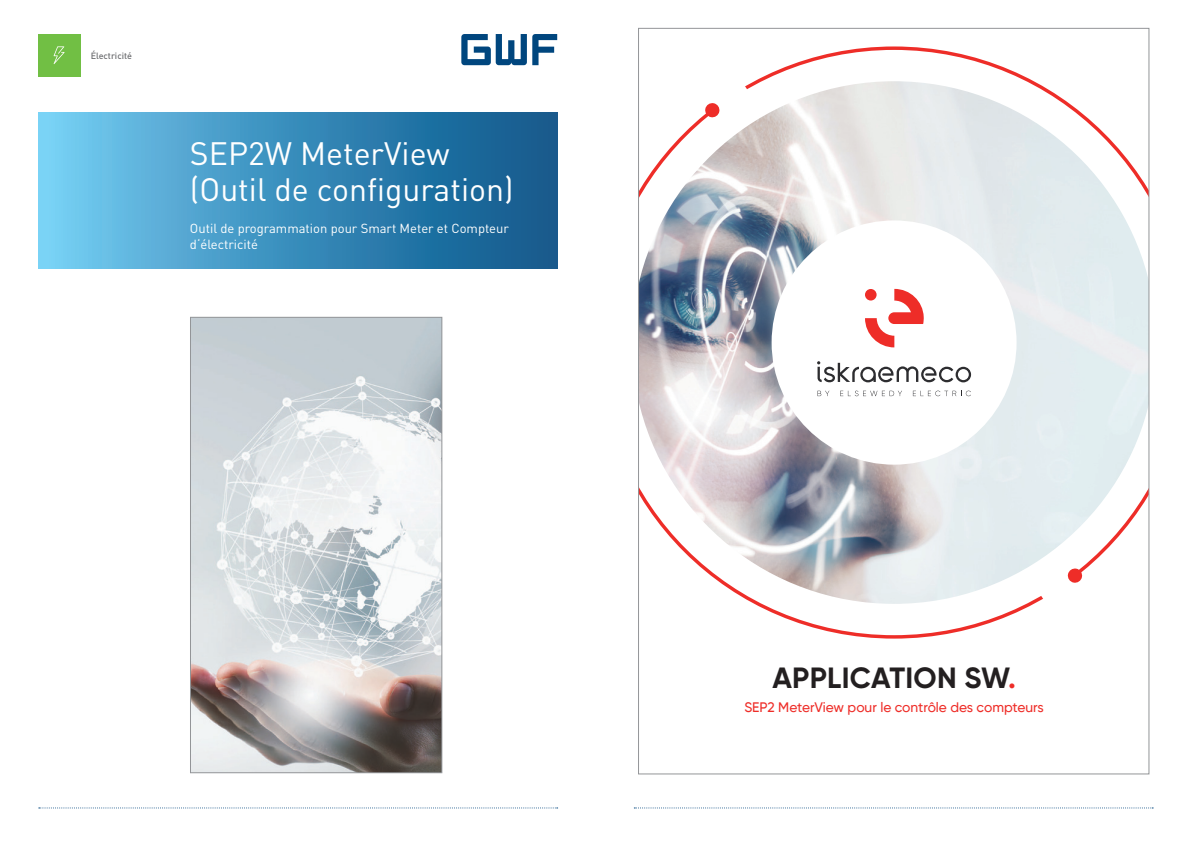
<style>
.page{position:relative;width:1191px;height:842px;background:#fff}
.page>*{position:absolute;margin:0;border:0;box-sizing:border-box;transform-origin:0 0}
.t1{font:32px/36px "DIN Pro";color:#fff}
.t2{font:700 29.2px "Gilroy";letter-spacing:.01em;color:#231f20}
.t3{font:500 13.8px "Gilroy";color:#ee2d28}
.t4{font:13px/16px "DIN Pro";color:#fff}
.t5{font:500 9px "DIN Pro";color:#6c6d70}
.s1{color:#ee2d28}
</style>
<div class="page">
<svg style="left:461px;top:34px;width:96px;height:31px"></svg>
<svg style="left:38px;top:113px;width:519px;height:155px;background:#3d8fbd"></svg>
<div style="left:38px;top:34px;width:43px;height:43px;background:#71bf44"></div>
<svg style="left:54px;top:46px;width:11px;height:18px"></svg>
<svg style="left:39px;top:807px;width:519px;height:1px"></svg>
<img style="left:192px;top:319px;width:248px;height:452px">
<div style="left:190px;top:317px;width:252px;height:456px;border:1px solid #939598"></div>
<svg style="left:634px;top:807px;width:519px;height:1px"></svg>
<svg style="left:755px;top:46px;width:279px;height:593px"></svg>
<img style="left:640px;top:81px;width:507px;height:523px">
<div style="left:771px;top:220px;width:245px;height:245px;background:#fff;border-radius:50%"></div>
<svg style="left:865px;top:289px;width:58px;height:58px"></svg>
<div style="left:865px;top:289px;width:11px;height:12px;background:#ee2d28;border-radius:50%"></div>
<svg style="left:817px;top:361px;width:154px;height:21px"></svg>
<svg style="left:817px;top:391px;width:12px;height:5px"></svg>
<svg style="left:840px;top:391px;width:62px;height:5px"></svg>
<svg style="left:913px;top:391px;width:58px;height:5px"></svg>
<p class="t5" style="left:91px;top:49px;width:43px">Électricité</p>
<h1 class="t1" style="left:190px;top:134px;width:325px">SEP2W MeterView (Outil de configuration)</h1>
<p class="t4" style="left:190px;top:220px;width:320px">Outil de programmation pour Smart Meter et Compteur d‘électricité</p>
<h2 class="t2" style="left:772px;top:660px;width:245px">APPLICATION SW<span class="s1">.</span></h2>
<p class="t3" style="left:744px;top:699px;width:301px">SEP2 MeterView pour le contrôle des compteurs</p>
</div>
